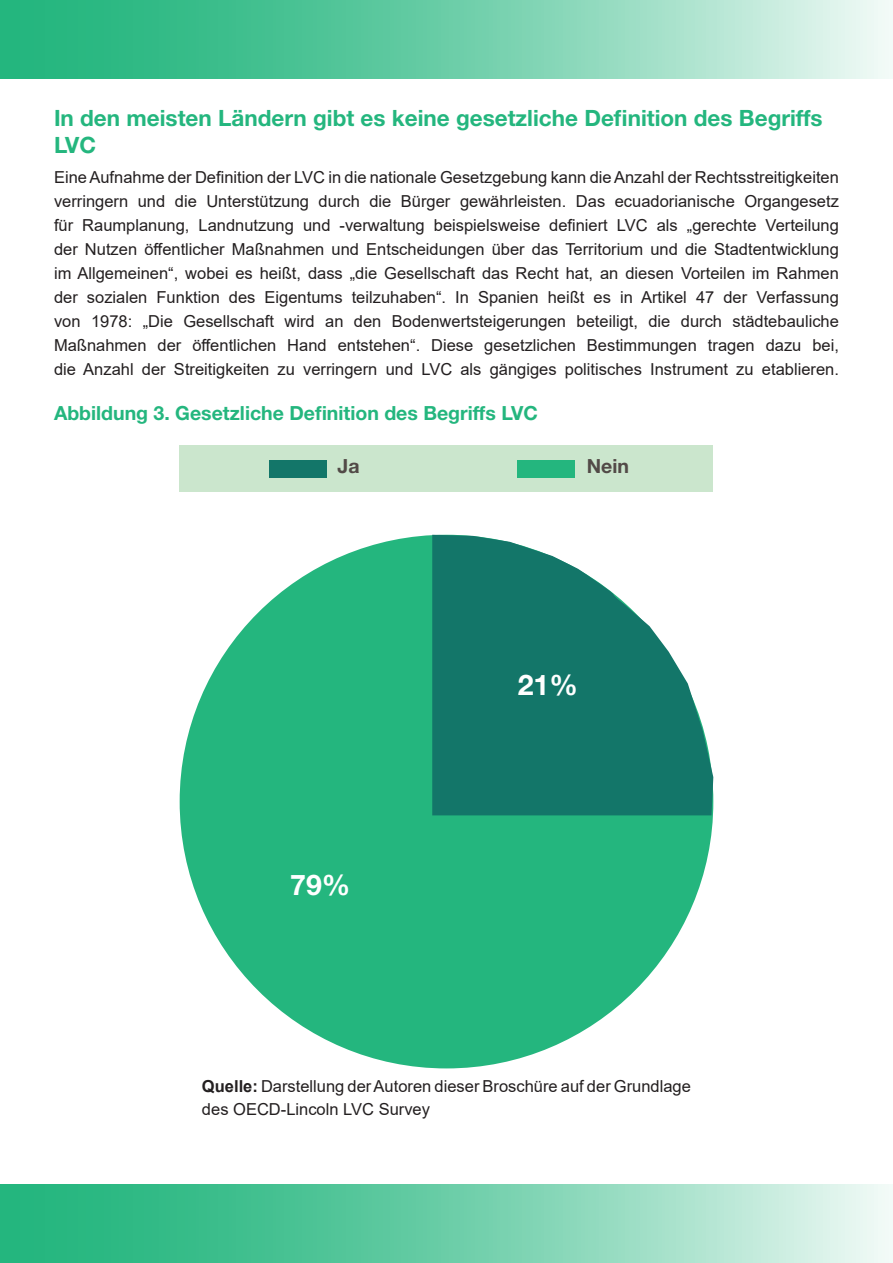
<style>
.page{position:relative;width:893px;height:1263px;background:#fff}
.page>*{position:absolute;margin:0;border:0;box-sizing:border-box;transform-origin:0 0}
.t1{font:700 28.5px "Helvetica Neue LT Std";color:#fff}
.t2{font:700 22.5px/27px "Helvetica Neue LT Std";color:#24b67e}
.t3{font:700 19.5px "Helvetica Neue LT Std";color:#24b67e}
.t4{font:700 19.5px "Helvetica Neue LT Std";color:#524a47}
.t5{font:16.5px/24px "Arial";color:#231f20;text-align:justify}
.s1{font-weight:700}
</style>
<div class="page">
<svg style="left:0;top:0;width:893px;height:79px;background:#75d0ad"></svg>
<svg style="left:0;top:1184px;width:893px;height:79px;background:#75d0ad"></svg>
<svg style="left:180px;top:535px;width:533px;height:533px;fill:#24b67e"></svg>
<svg style="left:432px;top:535px;width:281px;height:280px;fill:#137669"></svg>
<div style="left:180px;top:445px;width:533px;height:47px;background:#cbe6cd"></div>
<div style="left:269px;top:460px;width:57px;height:17px;background:#137669"></div>
<div style="left:518px;top:460px;width:57px;height:17px;background:#24b67e"></div>
<p class="t2" style="left:54px;top:104px;width:770px">In den meisten Ländern gibt es keine gesetzliche Definition des Begriffs<br>LVC</p>
<p class="t5" style="left:54px;top:165px;width:786px">Eine Aufnahme der Definition der LVC in die nationale Gesetzgebung kann die Anzahl der Rechtsstreitigkeiten verringern und die Unterstützung durch die Bürger gewährleisten. Das ecuadorianische Organgesetz für Raumplanung, Landnutzung und -verwaltung beispielsweise definiert LVC als „gerechte Verteilung der Nutzen öffentlicher Maßnahmen und Entscheidungen über das Territorium und die Stadtentwicklung im Allgemeinen“, wobei es heißt, dass „die Gesellschaft das Recht hat, an diesen Vorteilen im Rahmen der sozialen Funktion des Eigentums teilzuhaben“. In Spanien heißt es in Artikel 47 der Verfassung von 1978: „Die Gesellschaft wird an den Bodenwertsteigerungen beteiligt, die durch städtebauliche Maßnahmen der öffentlichen Hand entstehen“. Diese gesetzlichen Bestimmungen tragen dazu bei, die Anzahl der Streitigkeiten zu verringern und LVC als gängiges politisches Instrument zu etablieren.</p>
<p class="t3" style="left:54px;top:401px;width:485px">Abbildung 3. Gesetzliche Definition des Begriffs LVC</p>
<p class="t4" style="left:338px;top:454px;width:24px">Ja</p>
<p class="t4" style="left:587px;top:454px;width:44px">Nein</p>
<p class="t1" style="left:290px;top:867px;width:62px">79%</p>
<p class="t1" style="left:518px;top:668px;width:62px">21%</p>
<p class="t5" style="left:202px;top:1075px;width:490px;line-height:22.5px"><span class="s1">Quelle:</span> Darstellung der Autoren dieser Broschüre auf der Grundlage des OECD-Lincoln LVC Survey</p>
</div>
